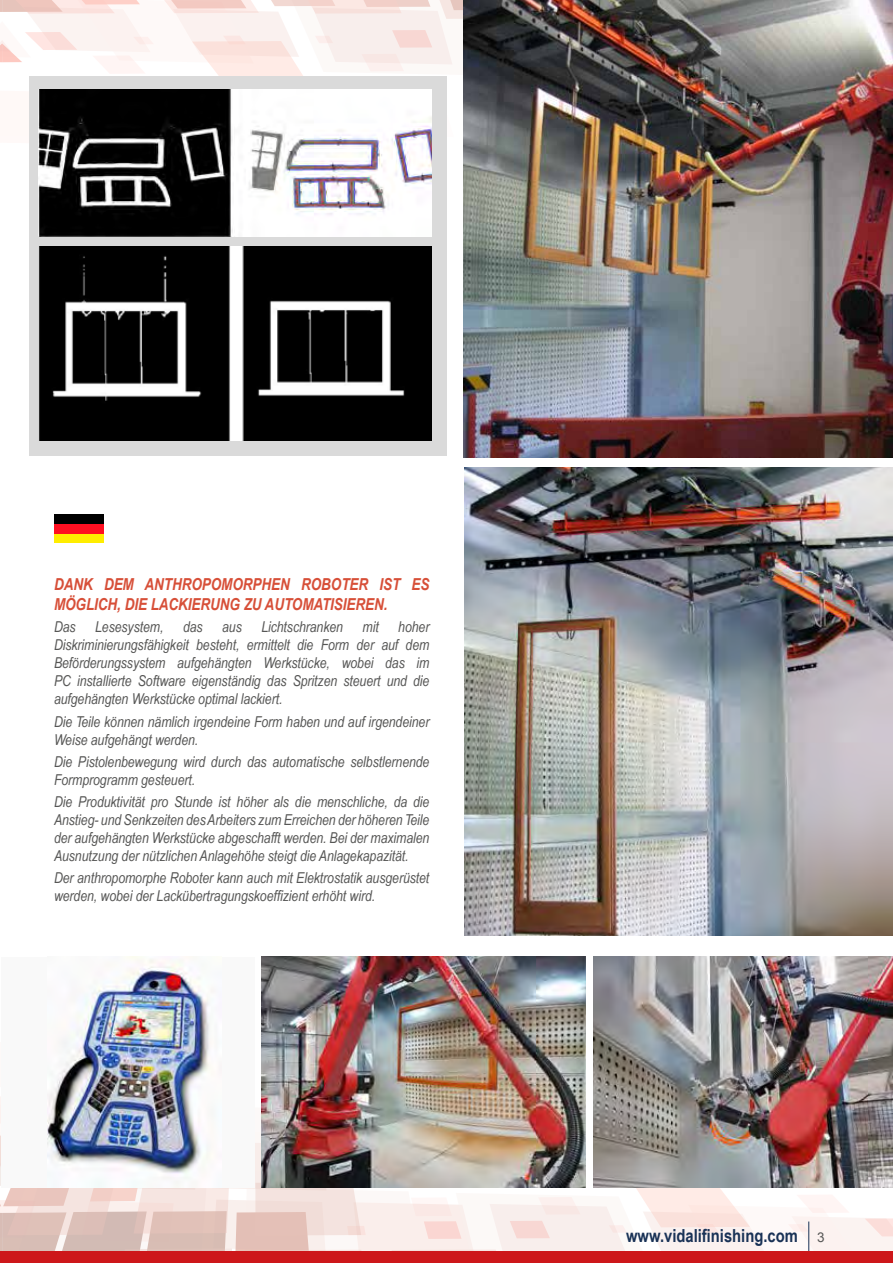
<style>
.page{position:relative;width:893px;height:1263px;background:#fff}
.page>*{position:absolute;margin:0;border:0;box-sizing:border-box;transform-origin:0 0}
.t1{font:700 18px "Arial Narrow";color:#193256}
.t2{font:italic 700 16.5px/19.8px "Arial Narrow";letter-spacing:-.005em;color:#d74f38}
.t3{font:italic 15px/18px "Arial Narrow";letter-spacing:-.005em;color:#575756}
.s1{font-family:"Arial";font-weight:400;font-size:13.5px;color:#575756}
</style>
<div class="page">
<svg style="left:0;top:0;width:464px;height:172px"></svg>
<svg style="left:0;top:1097px;width:893px;height:154px"></svg>
<hr style="left:808px;top:1221px;width:1px;height:42px;background:#193256">
<div style="left:0;top:1251px;width:893px;height:12px;background:#cd171a"></div>
<img style="left:464px;top:0;width:429px;height:457px">
<div style="left:1px;top:957px;width:254px;height:231px;background:#f9f9f9"></div>
<img style="left:48px;top:961px;width:161px;height:212px">
<img style="left:261px;top:957px;width:325px;height:231px">
<img style="left:593px;top:957px;width:300px;height:231px">
<div style="left:54px;top:514px;width:49px;height:29px;background:#ffed00"></div>
<div style="left:54px;top:514px;width:49px;height:20px;background:#ff0f21"></div>
<div style="left:54px;top:514px;width:49px;height:10px;background:#000"></div>
<img style="left:465px;top:468px;width:428px;height:467px">
<div style="left:29px;top:77px;width:417px;height:379px;background:#dadada"></div>
<img style="left:39px;top:89px;width:392px;height:147px">
<img style="left:39px;top:247px;width:392px;height:193px">
<p class="t2" style="left:54px;top:574px;width:377px">DANK DEM ANTHROPOMORPHEN ROBOTER IST ES<br>MÖGLICH, DIE LACKIERUNG ZU AUTOMATISIEREN.</p>
<p class="t3" style="left:54px;top:618px;width:23px">Das</p>
<p class="t3" style="left:95px;top:618px;width:70px">Lesesystem,</p>
<p class="t3" style="left:183px;top:618px;width:21px">das</p>
<p class="t3" style="left:222px;top:618px;width:21px">aus</p>
<p class="t3" style="left:261px;top:618px;width:83px">Lichtschranken</p>
<p class="t3" style="left:363px;top:618px;width:18px">mit</p>
<p class="t3" style="left:54px;top:618px;width:377px;text-align:justify;text-indent:344px">hoher Diskriminierungsfähigkeit besteht, ermittelt die Form der auf dem Beförderungssystem aufgehängten Werkstücke, wobei das im PC installierte Software eigenständig das Spritzen steuert und die aufgehängten Werkstücke optimal lackiert.</p>
<p class="t3" style="left:54px;top:712px;width:377px">Die Teile können nämlich irgendeine Form haben und auf irgendeiner<br>Weise aufgehängt werden.</p>
<p class="t3" style="left:54px;top:752px;width:377px">Die Pistolenbewegung wird durch das automatische selbstlernende<br>Formprogramm gesteuert.</p>
<p class="t3" style="left:54px;top:793px;width:377px;text-align:justify">Die Produktivität pro Stunde ist höher als die menschliche, da die Anstieg- und Senkzeiten des Arbeiters zum Erreichen der höheren Teile der aufgehängten Werkstücke abgeschafft werden. Bei der maximalen Ausnutzung der nützlichen Anlagehöhe steigt die Anlagekapazität.</p>
<p class="t3" style="left:54px;top:869px;width:377px">Der anthropomorphe Roboter kann auch mit Elektrostatik ausgerüstet werden, wobei der Lackübertragungskoeffizient erhöht wird.</p>
<p class="t1" style="left:626px;top:1222px;width:200px">www.vidalifinishing.com <span class="s1">3</span></p>
</div>
